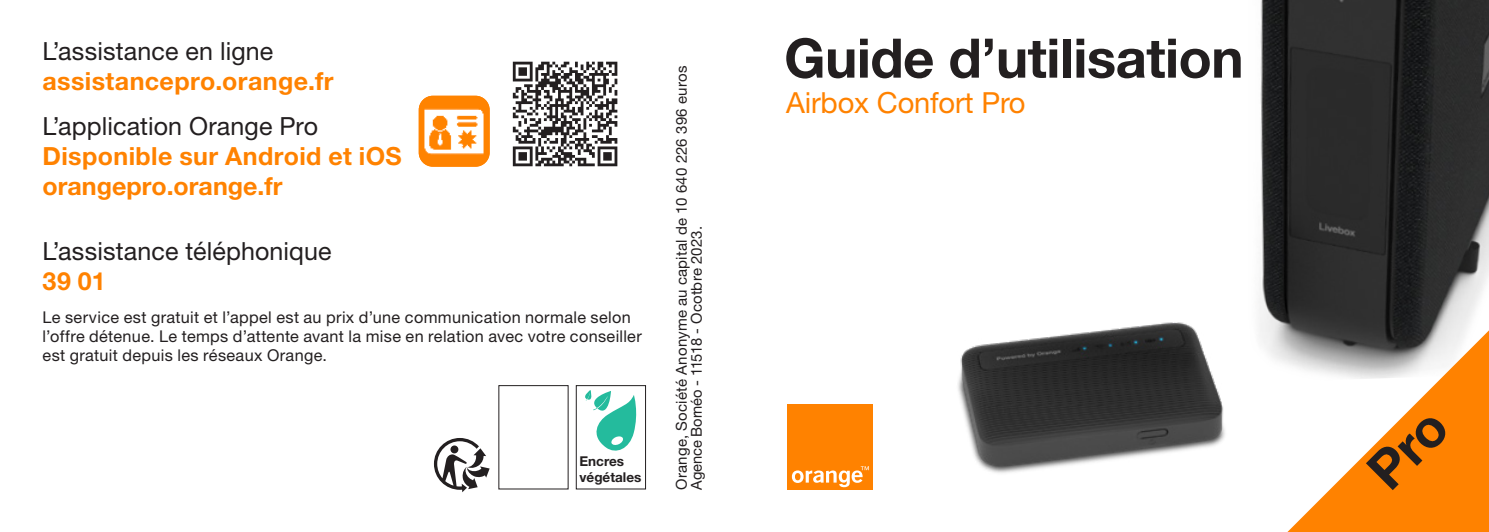
<style>
.page{position:relative;width:1489px;height:532px;background:#fff}
.page>*{position:absolute;margin:0;border:0;box-sizing:border-box;transform-origin:0 0}
.t1{font:700 54.5px "Helvetica Neue LT Std";letter-spacing:-.01em;color:#231f20}
.t2{font:29px "Helvetica Neue LT Std";letter-spacing:-.005em;color:#ff8200}
.t3{font:700 25px/30px "Helvetica Neue LT Std";letter-spacing:.015em;color:#ff8200}
.t4{font:25px/30px "Helvetica Neue LT Std";letter-spacing:.005em;color:#231f20}
._8-txt_d_introduction_blanc{font:16.25px/18.8px "Helvetica Neue LT Std";letter-spacing:.02em;color:#231f20}
.t5{font:15px/15px "Helvetica Neue LT Std";letter-spacing:.01em;color:#231f20}
.t6{font:700 13.5px "Helvetica Neue LT Std";color:#231f20}
.s1{font-weight:400;color:#231f20}
.s2{font-weight:700;color:#ff8200}
</style>
<div class="page">
<img style="left:1259px;top:0;width:229px;height:364px">
<div style="left:787px;top:404px;width:85px;height:85px;background:#ff8200"></div>
<svg style="left:791px;top:466px;width:77px;height:21px"></svg>
<svg style="left:1287px;top:330px;width:201px;height:201px"></svg>
<svg style="left:434px;top:438px;width:55px;height:54px"></svg>
<div style="left:576px;top:385px;width:70px;height:104px;border:1px solid #231f20"></div>
<svg style="left:585px;top:390px;width:52px;height:61px"></svg>
<img style="left:419px;top:96px;width:70px;height:71px">
<svg style="left:512px;top:61px;width:106px;height:106px"></svg>
<img style="left:958px;top:322px;width:267px;height:151px">
<svg style="left:1365px;top:412px;width:85px;height:78px"></svg>
<p class="t3" style="left:43px;top:36px;width:292px"><span class="s1">L’assistance en ligne </span>assistancepro.orange.fr</p>
<p class="t3" style="left:43px;top:110px;width:360px"><span class="s1">L’application Orange Pro<br></span>Disponible sur Android et iOS orangepro.orange.fr</p>
<p class="t4" style="left:43px;top:236px;width:290px">L’assistance téléphonique<br><span class="s2">39 01</span></p>
<p class="_8-txt_d_introduction_blanc" style="left:43px;top:308px;width:601px">Le service est gratuit et l’appel est au prix d’une communication normale selon l’offre détenue. Le temps d’attente avant la mise en relation avec votre conseiller est gratuit depuis les réseaux Orange.</p>
<p class="t6" style="left:579px;top:453px;width:46px">Encres</p>
<p class="t6" style="left:579px;top:468px;width:63px">végétales</p>
<p class="t5" style="left:674px;top:489px;width:425px;rotate:-90deg">Orange, Société Anonyme au capital de 10 640 226 396 euros<br>Agence Bornéo - 11518 - Ocotbre 2023.</p>
<p class="t1" style="left:784px;top:24px;width:461px">Guide d’utilisation</p>
<p class="t2" style="left:786px;top:85px;width:241px">Airbox Confort Pro</p>
</div>
